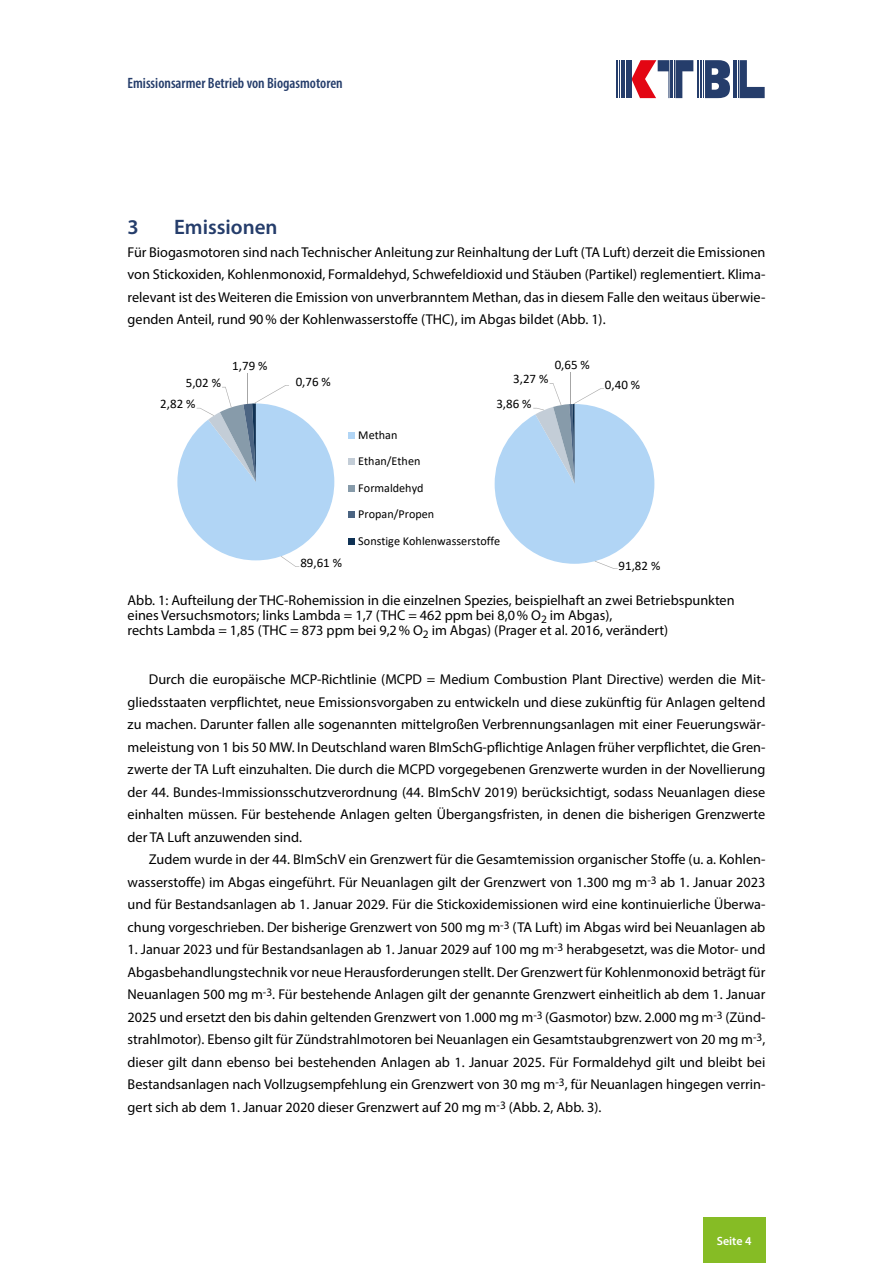
<style>
.page{position:relative;width:893px;height:1263px;background:#fff}
.page>*{position:absolute;margin:0;border:0;box-sizing:border-box;transform-origin:0 0}
.t1{font:600 21px "Myriad Pro";color:#253d6b}
.t2{font:600 condensed 15px "Myriad Pro";color:#253d6b}
.t3{font:14.25px/22.5px "Myriad Pro";color:#000;text-align:justify}
.t4{font:12.9px "Calibri";color:#000}
.t5{font:12.15px/26.4px "Calibri";color:#000}
.t6{font:600 12px "Myriad Pro";color:#fff}
.t7{font:8.4px "Calibri";color:#000}
</style>
<div class="page">
<svg style="left:631px;top:60px;width:38px;height:38px"></svg>
<hr style="left:670px;top:60px;width:1px;height:38px;background:#253d6b">
<hr style="left:672px;top:60px;width:1px;height:38px;background:#253d6b">
<hr style="left:674px;top:60px;width:1px;height:38px;background:#253d6b">
<svg style="left:675px;top:60px;width:18px;height:38px"></svg>
<hr style="left:733px;top:60px;width:1px;height:38px;background:#253d6b">
<hr style="left:736px;top:60px;width:1px;height:38px;background:#253d6b">
<hr style="left:738px;top:60px;width:1px;height:38px;background:#253d6b">
<svg style="left:739px;top:60px;width:26px;height:38px"></svg>
<hr style="left:697px;top:60px;width:2px;height:38px;background:#253d6b">
<hr style="left:700px;top:60px;width:1px;height:38px;background:#253d6b">
<svg style="left:705px;top:60px;width:25px;height:38px"></svg>
<hr style="left:701px;top:60px;width:1px;height:38px;background:#253d6b">
<hr style="left:703px;top:60px;width:1px;height:38px;background:#253d6b">
<hr style="left:617px;top:60px;width:1px;height:38px;background:#253d6b">
<hr style="left:619px;top:60px;width:1px;height:38px;background:#253d6b">
<hr style="left:621px;top:60px;width:1px;height:38px;background:#253d6b">
<hr style="left:622px;top:60px;width:1px;height:38px;background:#253d6b">
<hr style="left:624px;top:60px;width:1px;height:38px;background:#253d6b">
<div style="left:626px;top:60px;width:5px;height:38px;background:#253d6b"></div>
<div style="left:703px;top:1217px;width:62px;height:46px;background:#86bc25"></div>
<hr style="left:247px;top:373px;width:1px;height:31px;background:#a6a6a6">
<svg style="left:177px;top:385px;width:157px;height:182px"></svg>
<div style="left:349px;top:432px;width:6px;height:7px;background:#b1d5f5"></div>
<div style="left:349px;top:458px;width:6px;height:7px;background:#c3cdd7"></div>
<div style="left:349px;top:485px;width:6px;height:7px;background:#879baa"></div>
<div style="left:349px;top:511px;width:6px;height:7px;background:#4b6482"></div>
<div style="left:349px;top:538px;width:6px;height:7px;background:#0f3255"></div>
<hr style="left:571px;top:373px;width:1px;height:31px;background:#a6a6a6">
<svg style="left:495px;top:383px;width:159px;height:186px"></svg>
<p class="t2" style="left:128px;top:73px;width:217px">Emissionsarmer Betrieb von Biogasmotoren</p>
<h1 class="t1" style="left:128px;top:214px;width:13px">3</h1>
<h1 class="t1" style="left:174px;top:214px;width:105px">Emissionen</h1>
<p class="t3" style="left:128px;top:240px;width:639px">Für Biogasmotoren sind nach Technischer Anleitung zur Reinhaltung der Luft (TA Luft) derzeit die Emissionen von Stickoxiden, Kohlenmonoxid, Formaldehyd, Schwefeldioxid und Stäuben (Partikel) reglementiert. Klima&shy;relevant ist des Weiteren die Emission von unverbranntem Methan, das in diesem Falle den weitaus überwie&shy;genden Anteil, rund 90% der Kohlenwasserstoffe (THC), im Abgas bildet (Abb. 1).</p>
<p class="t7" style="left:226px;top:249px;width:78px">THC 462 ppm 8,0% O2</p>
<p class="t7" style="left:313px;top:249px;width:80px">THC 873 ppm 9,2 % O2</p>
<p class="t7" style="left:153px;top:271px;width:44px">Ethan/Ethen</p>
<p class="t7" style="left:289px;top:271px;width:22px">2,82%</p>
<p class="t7" style="left:339px;top:271px;width:22px">3,86%</p>
<p class="t7" style="left:153px;top:293px;width:54px">Propan/Propen</p>
<p class="t7" style="left:289px;top:293px;width:22px">1,79%</p>
<p class="t7" style="left:339px;top:293px;width:22px">0,65%</p>
<p class="t4" style="left:186px;top:374px;width:37px">5,02 %</p>
<p class="t4" style="left:160px;top:395px;width:37px">2,82 %</p>
<p class="t4" style="left:232px;top:357px;width:37px">1,79 %</p>
<p class="t4" style="left:296px;top:373px;width:37px">0,76 %</p>
<p class="t4" style="left:300px;top:553px;width:43px">89,61 %</p>
<p class="t4" style="left:555px;top:356px;width:37px">0,65 %</p>
<p class="t4" style="left:513px;top:370px;width:37px">3,27 %</p>
<p class="t4" style="left:496px;top:395px;width:37px">3,86 %</p>
<p class="t5" style="left:358px;top:421px;width:143px">Methan<br>Ethan/Ethen<br>Formaldehyd<br>Propan/Propen<br>Sonstige Kohlenwasserstoffe</p>
<p class="t4" style="left:605px;top:375px;width:37px">0,40 %</p>
<p class="t4" style="left:619px;top:556px;width:43px">91,82 %</p>
<p class="t3" style="left:128px;top:593px;width:609px;line-height:15px;text-align:left">Abb. 1: Aufteilung der THC-Rohemission in die einzelnen Spezies, beispielhaft an zwei Betriebspunkten eines Versuchsmotors; links Lambda = 1,7 (THC = 462 ppm bei 8,0% O<sub>2</sub> im Abgas),<br>rechts Lambda = 1,85 (THC = 873 ppm bei 9,2% O<sub>2</sub> im Abgas) (Prager et al. 2016, verändert)</p>
<p class="t3" style="left:128px;top:668px;width:639px;text-indent:21px">Durch die europäische MCP-Richtlinie (MCPD = Medium Combustion Plant Directive) werden die Mit&shy;gliedsstaaten verpflichtet, neue Emissionsvorgaben zu entwickeln und diese zukünftig für Anlagen geltend zu machen. Darunter fallen alle sogenannten mittelgroßen Verbrennungsanlagen mit einer Feuerungswär&shy;meleistung von 1 bis 50 MW. In Deutschland waren BImSchG-pflichtige Anlagen früher verpflichtet, die Gren&shy;zwerte der TA Luft einzuhalten. Die durch die MCPD vorgegebenen Grenzwerte wurden in der Novellierung der 44. Bundes-Immissionsschutzverordnung (44. BImSchV 2019) berücksichtigt, sodass Neuanlagen diese einhalten müssen. Für bestehende Anlagen gelten Übergangsfristen, in denen die bisherigen Grenzwerte der TA Luft anzuwenden sind.</p>
<p class="t3" style="left:128px;top:848px;width:639px;text-indent:21px">Zudem wurde in der 44. BImSchV ein Grenzwert für die Gesamtemission organischer Stoffe (u. a. Kohlen&shy;wasserstoffe) im Abgas eingeführt. Für Neuanlagen gilt der Grenzwert von 1.300 mg m<sup>-3</sup> ab 1. Januar 2023 und für Bestandsanlagen ab 1. Januar 2029. Für die Stickoxidemissionen wird eine kontinuierliche Überwa&shy;chung vorgeschrieben. Der bisherige Grenzwert von 500 mg m<sup>-3</sup> (TA Luft) im Abgas wird bei Neuanlagen ab</p>
<p class="t3" style="left:128px;top:938px;width:639px">1. Januar 2023 und für Bestandsanlagen ab 1. Januar 2029 auf 100 mg m<sup>-3</sup> herabgesetzt, was die Motor- und Abgasbehandlungstechnik vor neue Herausforderungen stellt. Der Grenzwert für Kohlenmonoxid beträgt für Neuanlagen 500 mg m<sup>-3</sup>. Für bestehende Anlagen gilt der genannte Grenzwert einheitlich ab dem 1. Januar 2025 und ersetzt den bis dahin geltenden Grenzwert von 1.000 mg m<sup>-3</sup> (Gasmotor) bzw. 2.000 mg m<sup>-3</sup> (Zünd&shy;strahlmotor). Ebenso gilt für Zündstrahlmotoren bei Neuanlagen ein Gesamtstaubgrenzwert von 20 mg m<sup>-3</sup>, dieser gilt dann ebenso bei bestehenden Anlagen ab 1. Januar 2025. Für Formaldehyd gilt und bleibt bei Bestandsanlagen nach Vollzugsempfehlung ein Grenzwert von 30 mg m<sup>-3</sup>, für Neuanlagen hingegen verrin&shy;gert sich ab dem 1. Januar 2020 dieser Grenzwert auf 20 mg m<sup>-3</sup> (Abb. 2, Abb. 3).</p>
<p class="t6" style="left:717px;top:1233px;width:36px">Seite 4</p>
</div>
